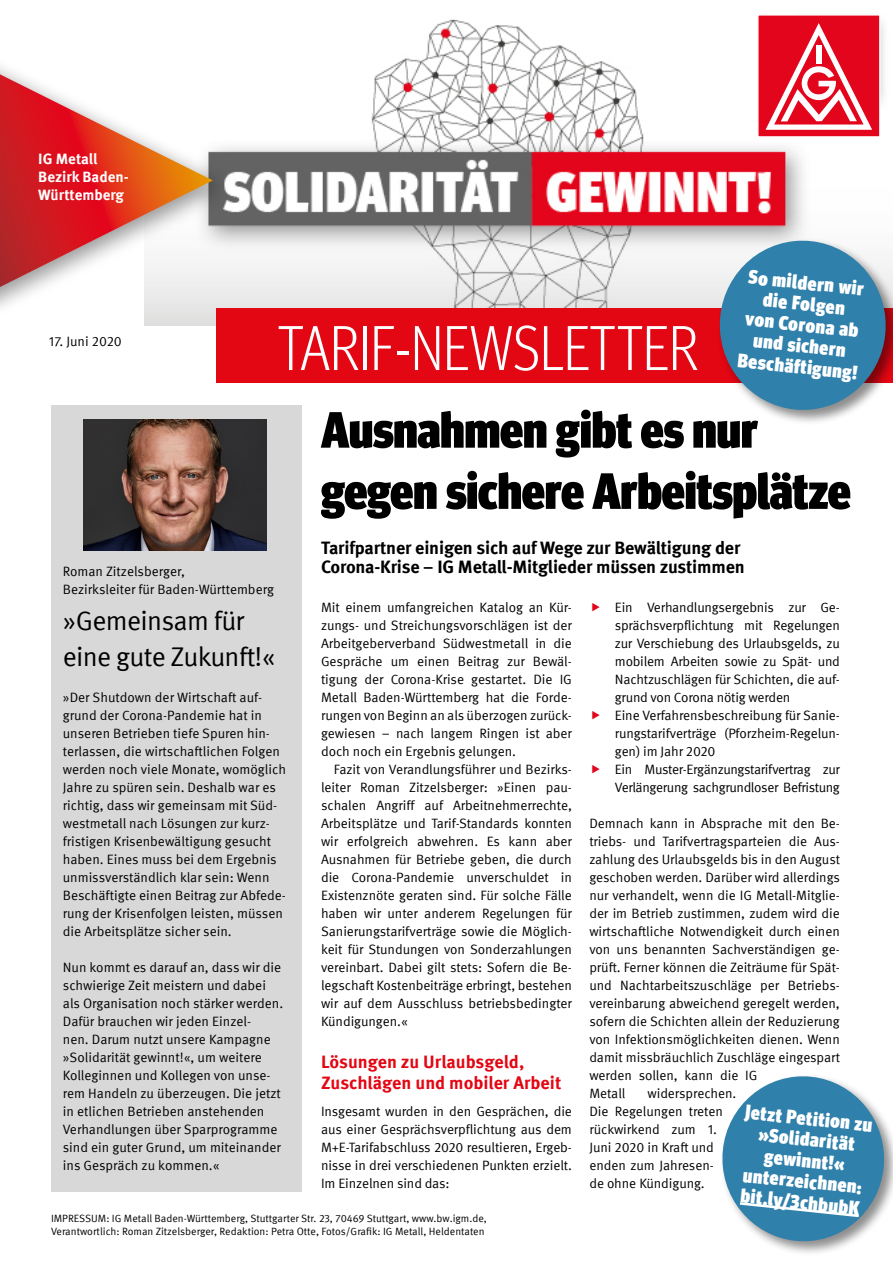
<style>
.page{position:relative;width:893px;height:1263px;background:#fff}
.page>*{position:absolute;margin:0;border:0;box-sizing:border-box;transform-origin:0 0}
.t1{font:300 condensed 63px "Meta Head IGM";color:#fff}
.t2{font:900 condensed 51px/61.2px "Meta Head IGM";letter-spacing:-.01em;color:#000}
.t3{font:27px/36px "Meta IGM";letter-spacing:-.025em;color:#000}
.t4{font:900 condensed 19.5px/21px "Meta Head IGM";color:#fff;text-align:center}
.t5{font:700 18px "Meta IGM";letter-spacing:-.01em;color:#000}
.t6{font:700 18px/21px "Meta IGM";color:#e30613}
.t7{font:700 15px/18px "Meta IGM";color:#fff}
.t8{font:13.5px/18px "Meta IGM";letter-spacing:-.005em;color:#000}
.t9{font:10.5px/12.6px "Meta IGM";color:#000}
</style>
<div class="page">
<img style="left:145px;top:19px;width:739px;height:306px">
<div style="left:216px;top:308px;width:677px;height:75px;background:#e30613"></div>
<div style="left:51px;top:405px;width:251px;height:787px;background:#d8d8d8"></div>
<div style="left:0;top:51px;width:234px;height:271px;background:#000;opacity:.4"></div>
<svg style="left:0;top:74px;width:213px;height:213px"></svg>
<div style="left:757px;top:14px;width:123px;height:124px;background:#e3051b;border:1px solid #fff"></div>
<svg style="left:765px;top:23px;width:107px;height:107px"></svg>
<div style="left:719px;top:1073px;width:174px;height:183px;background:#000;opacity:.45"></div>
<svg style="left:719px;top:1073px;width:169px;height:172px"></svg>
<div style="left:717px;top:237px;width:176px;height:188px;background:#000;opacity:.45"></div>
<svg style="left:716px;top:237px;width:174px;height:177px"></svg>
<img style="left:84px;top:420px;width:182px;height:130px">
<p class="t7" style="left:38px;top:149px;width:92px">IG Metall<br>Bezirk Baden-<br>Württemberg</p>
<p class="t8" style="left:49px;top:331px;width:74px">17. Juni 2020</p>
<h1 class="t1" style="left:278px;top:304px;width:421px">TARIF-NEWSLETTER</h1>
<h3 class="t4" style="left:748px;top:265px;width:122px;rotate:6deg">So mildern wir die Folgen<br>von Corona ab und sichern<br>Beschäftigung!</h3>
<h2 class="t2" style="left:321px;top:396px;width:531px">Ausnahmen gibt es nur gegen sichere Arbeitsplätze</h2>
<h3 class="t5" style="left:321px;top:533px;width:421px">Tarifpartner einigen sich auf Wege zur Bewältigung der</h3>
<p class="t8" style="left:63px;top:561px;width:124px">Roman Zitzelsberger,</p>
<h3 class="t5" style="left:321px;top:553px;width:425px">Corona-Krise – IG Metall-Mitglieder müssen zustimmen</h3>
<p class="t8" style="left:63px;top:579px;width:213px">Bezirksleiter für Baden-Württemberg</p>
<h3 class="t3" style="left:63px;top:601px;width:214px">»Gemeinsam für eine gute Zukunft!«</h3>
<p class="t8" style="left:63px;top:687px;width:225px">»Der Shutdown der Wirtschaft auf&shy;grund der Corona-Pandemie hat in unseren Betrieben tiefe Spuren hin&shy;terlassen, die wirtschaftlichen Folgen werden noch viele Monate, womöglich Jahre zu spüren sein. Deshalb war es richtig, dass wir gemeinsam mit Süd&shy;westmetall nach Lösungen zur kurz&shy;fristigen Krisenbewältigung gesucht haben. Eines muss bei dem Ergebnis unmissverständlich klar sein: Wenn Beschäftigte einen Beitrag zur Abfede&shy;rung der Krisenfolgen leisten, müssen die Arbeitsplätze sicher sein.</p>
<p class="t8" style="left:63px;top:957px;width:222px">Nun kommt es darauf an, dass wir die schwierige Zeit meistern und dabei als Organisation noch stärker werden.<br>Dafür brauchen wir jeden Einzel-<br>nen. Darum nutzt unsere Kampagne »Solidarität gewinnt!«, um weitere Kolleginnen und Kollegen von unse&shy;rem Handeln zu überzeugen. Die jetzt in etlichen Betrieben anstehenden Verhandlungen über Sparprogramme sind ein guter Grund, um miteinander ins Gespräch zu kommen.«</p>
<p class="t8" style="left:615px;top:597px;width:227px">Ein Verhandlungsergebnis zur Ge&shy;sprächsverpflichtung mit Regelungen zur Verschiebung des Urlaubsgelds, zu mobilem Arbeiten sowie zu Spät- und Nachtzuschlägen für Schichten, die auf&shy;grund von Corona nötig werden<br>Eine Verfahrensbeschreibung für Sanie&shy;rungstarifverträge (Pforzheim-Regelun&shy;gen) im Jahr 2020<br>Ein Muster-Ergänzungstarifvertrag zur Verlängerung sachgrundloser Befristung</p>
<p class="t8" style="left:589px;top:813px;width:252px">Demnach kann in Absprache mit den Be&shy;triebs- und Tarifvertragsparteien die Aus&shy;zahlung des Urlaubsgelds bis in den August geschoben werden. Darüber wird allerdings nur verhandelt, wenn die IG Metall-Mitglie&shy;der im Betrieb zustimmen, zudem wird die wirtschaftliche Notwendigkeit durch einen von uns benannten Sachverständigen ge&shy;prüft. Ferner können die Zeiträume für Spät&shy;und Nachtarbeitszuschläge per Betriebs&shy;vereinbarung abweichend geregelt werden, sofern die Schichten allein der Reduzierung von Infektionsmöglichkeiten dienen. Wenn damit missbräuchlich Zuschläge eingespart werden sollen, kann die IG<br>Metall</p>
<p class="t8" style="left:321px;top:597px;width:252px;text-align:justify">Mit einem umfangreichen Katalog an Kür&shy;zungs- und Streichungsvorschlägen ist der Arbeitgeberverband Südwestmetall in die Gespräche um einen Beitrag zur Bewäl&shy;tigung der Corona-Krise gestartet. Die IG Metall Baden-Württemberg hat die Forde&shy;rungen von Beginn an als überzogen zurück&shy;gewiesen – nach langem Ringen ist aber doch noch ein Ergebnis gelungen.</p>
<p class="t8" style="left:321px;top:759px;width:252px;text-align:justify;text-indent:13px">Fazit von Verandlungsführer und Bezirks&shy;leiter Roman Zitzelsberger: »Einen pau&shy;schalen Angriff auf Arbeitnehmerrechte, Arbeitsplätze und Tarif-Standards konnten wir erfolgreich abwehren. Es kann aber Ausnahmen für Betriebe geben, die durch die Corona-Pandemie unverschuldet in Existenznöte geraten sind. Für solche Fälle haben wir unter anderem Regelungen für Sanierungstarifverträge sowie die Möglich&shy;keit für Stundungen von Sonderzahlungen vereinbart. Dabei gilt stets: Sofern die Be&shy;legschaft Kostenbeiträge erbringt, bestehen wir auf dem Ausschluss betriebsbedingter Kündigungen.«</p>
<h3 class="t6" style="left:321px;top:1050px;width:242px">Lösungen zu Urlaubsgeld,<br>Zuschlägen und mobiler Arbeit</h3>
<p class="t8" style="left:321px;top:1101px;width:252px;text-align:justify">Insgesamt wurden in den Gesprächen, die aus einer Gesprächsverpflichtung aus dem M+E-Tarifabschluss 2020 resultieren, Ergeb&shy;nisse in drei verschiedenen Punkten erzielt.<br>Im Einzelnen sind das:</p>
<p class="t8" style="left:589px;top:1083px;width:149px;text-indent:58px">widersprechen.<br>Die Regelungen treten rückwirkend zum 1.<br>Juni 2020 in Kraft und enden zum Jahresen-<br>de ohne Kündigung.</p>
<h3 class="t4" style="left:747px;top:1100px;width:129px;rotate:6deg">Jetzt Petition zu »Solidarität gewinnt!« unterzeichnen: bit.ly/3chbubK</h3>
<p class="t9" style="left:51px;top:1211px;width:437px">IMPRESSUM: IG Metall Baden-Württemberg, Stuttgarter Str. 23, 70469 Stuttgart, www.bw.igm.de,<br>Verantwortlich: Roman Zitzelsberger, Redaktion: Petra Otte, Fotos/Grafik: IG Metall, Heldentaten</p>
</div>
